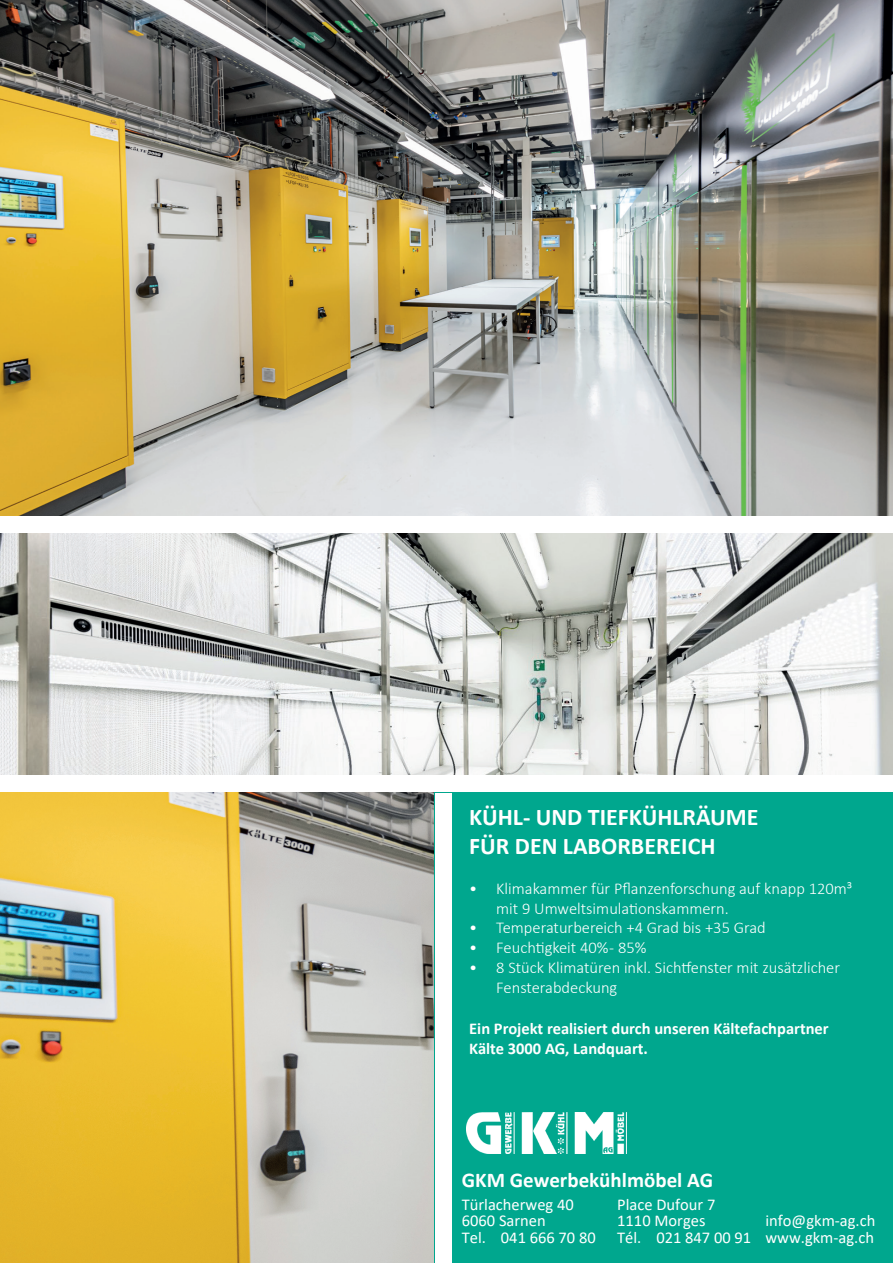
<style>
.page{position:relative;width:893px;height:1263px;background:#fff}
.page>*{position:absolute;margin:0;border:0;box-sizing:border-box;transform-origin:0 0}
.t1{font:700 24px/28.8px "Calibri";color:#fff}
.t2{font:700 21px "Calibri";color:#fff}
.t3{font:300 16.5px/19.8px "Calibri";color:#fff}
.t4{font:16.5px/16.5px "Calibri";color:#fff}
.t5{font:700 16.5px/19.8px "Calibri";color:#fff}
</style>
<div class="page">
<img style="left:0;top:0;width:893px;height:516px">
<div style="left:0;top:519px;width:893px;height:744px;background:#00a78e"></div>
<img style="left:0;top:533px;width:893px;height:242px">
<div style="left:0;top:516px;width:893px;height:17px;background:#fff"></div>
<img style="left:466px;top:1112px;width:160px;height:42px">
<div style="left:436px;top:794px;width:16px;height:469px;background:#fff"></div>
<img style="left:0;top:791px;width:434px;height:472px">
<div style="left:0;top:775px;width:893px;height:16px;background:#fff"></div>
<h1 class="t1" style="left:469px;top:803px;width:291px">KÜHL- UND TIEFKÜHLRÄUME<br>FÜR DEN LABORBEREICH</h1>
<p class="t3" style="left:496px;top:878px;width:358px;text-indent:-27px">• Klimakammer für Pflanzenforschung auf knapp 120m³ mit 9 Umweltsimulationskammern.</p>
<p class="t3" style="left:469px;top:918px;width:298px">• Temperaturbereich +4 Grad bis +35 Grad</p>
<p class="t3" style="left:469px;top:938px;width:179px">• Feuchtigkeit 40% - 85%</p>
<p class="t3" style="left:496px;top:957px;width:345px;text-indent:-27px">• 8 Stück Klimatüren inkl. Sichtfenster mit zusätzlicher<br>Fensterabdeckung</p>
<p class="t5" style="left:469px;top:1019px;width:361px">Ein Projekt realisiert durch unseren Kältefachpartner<br>Kälte 3000 AG, Landquart.</p>
<p class="t2" style="left:462px;top:1165px;width:253px">GKM Gewerbekühlmöbel AG</p>
<p class="t4" style="left:462px;top:1195px;width:135px">Türlacherweg 40<br>6060 Sarnen<br>Tel. 041 666 70 80</p>
<p class="t4" style="left:617px;top:1195px;width:135px">Place Dufour 7<br>1110 Morges<br>Tél. 021 847 00 91</p>
<p class="t4" style="left:765px;top:1212px;width:111px">info@gkm-ag.ch www.gkm-ag.ch</p>
</div>
